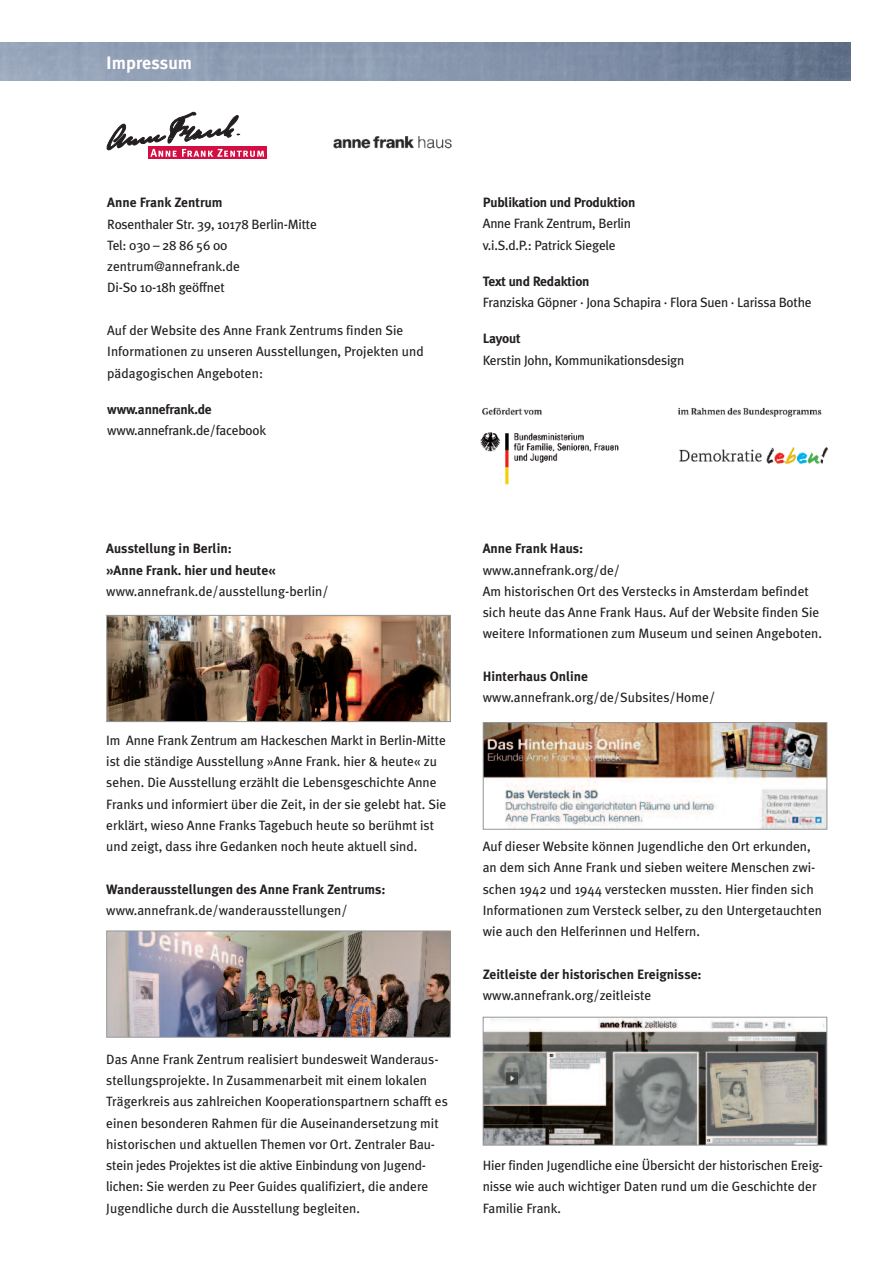
<style>
.page{position:relative;width:893px;height:1263px;background:#fff}
.page>*{position:absolute;margin:0;border:0;box-sizing:border-box;transform-origin:0 0}
.t1{font:700 18px "Meta Plus";color:#fff}
.t2{font:13.5px/21.3px "Meta Plus";color:#231f20}
.t3{font:700 13.5px/21.3px "Meta Plus";color:#231f20}
.t4{font:13.5px/21.3px "Meta Plus";letter-spacing:-.02em;color:#231f20}
.t5{font:700 13.5px "Meta Plus";letter-spacing:-.02em;color:#231f20}
</style>
<div class="page">
<img style="left:0;top:43px;width:850px;height:38px">
<img style="left:108px;top:617px;width:341px;height:103px">
<div style="left:106px;top:615px;width:345px;height:107px;border:1px solid #939598"></div>
<img style="left:485px;top:724px;width:340px;height:104px">
<div style="left:483px;top:722px;width:344px;height:108px;border:1px solid #939598"></div>
<img style="left:485px;top:1019px;width:340px;height:124px">
<div style="left:483px;top:1017px;width:344px;height:128px;border:1px solid #939598"></div>
<img style="left:108px;top:932px;width:341px;height:103px">
<div style="left:106px;top:930px;width:345px;height:107px;border:1px solid #939598"></div>
<div style="left:148px;top:147px;width:119px;height:12px;background:#d20e42"></div>
<svg style="left:107px;top:112px;width:157px;height:45px"></svg>
<img style="left:333px;top:136px;width:119px;height:13px">
<img style="left:480px;top:407px;width:348px;height:78px">
<h1 class="t1" style="left:106px;top:52px;width:87px">Impressum</h1>
<p class="t3" style="left:107px;top:192px;width:117px">Anne Frank Zentrum</p>
<p class="t2" style="left:107px;top:213px;width:211px">Rosenthaler Str. 39, 10178 Berlin-Mitte<br>Tel: 030 – 28 86 56 00 zentrum@annefrank.de<br>Di-So 10-18h geöffnet</p>
<p class="t2" style="left:107px;top:320px;width:318px">Auf der Website des Anne Frank Zentrums finden Sie<br>Informationen zu unseren Ausstellungen, Projekten und pädagogischen Angeboten:</p>
<p class="t5" style="left:107px;top:401px;width:106px">www.annefrank.de</p>
<p class="t4" style="left:107px;top:420px;width:160px">www.annefrank.de/facebook</p>
<p class="t5" style="left:483px;top:194px;width:154px">Publikation und Produktion</p>
<p class="t4" style="left:483px;top:213px;width:150px">Anne Frank Zentrum, Berlin v.i.S.d.P.: Patrick Siegele</p>
<p class="t5" style="left:483px;top:273px;width:108px">Text und Redaktion</p>
<p class="t4" style="left:483px;top:292px;width:330px">Franziska Göpner · Jona Schapira · Flora Suen · Larissa Bothe</p>
<p class="t3" style="left:483px;top:328px;width:39px">Layout</p>
<p class="t4" style="left:483px;top:349px;width:203px">Kerstin John, Kommunikationsdesign</p>
<p class="t3" style="left:106px;top:538px;width:171px">Ausstellung in Berlin:<br>»Anne Frank. hier und heute«</p>
<p class="t2" style="left:106px;top:581px;width:224px">www.annefrank.de/ausstellung-berlin/</p>
<p class="t2" style="left:106px;top:729px;width:342px">Im Anne Frank Zentrum am Hackeschen Markt in Berlin-Mitte ist die ständige Ausstellung »Anne Frank. hier &amp; heute« zu sehen. Die Ausstellung erzählt die Lebensgeschichte Anne Franks und informiert über die Zeit, in der sie gelebt hat. Sie erklärt, wieso Anne Franks Tagebuch heute so berühmt ist und zeigt, dass ihre Gedanken noch heute aktuell sind.</p>
<p class="t3" style="left:106px;top:878px;width:281px">Wanderausstellungen des Anne Frank Zentrums:</p>
<p class="t2" style="left:106px;top:899px;width:243px">www.annefrank.de/wanderausstellungen/</p>
<p class="t2" style="left:106px;top:1048px;width:343px">Das Anne Frank Zentrum realisiert bundesweit Wanderaus&shy;stellungsprojekte. In Zusammenarbeit mit einem lokalen Trägerkreis aus zahlreichen Kooperationspartnern schafft es einen besonderen Rahmen für die Auseinandersetzung mit historischen und aktuellen Themen vor Ort. Zentraler Bau&shy;stein jedes Projektes ist die aktive Einbindung von Jugend&shy;lichen: Sie werden zu Peer Guides qualifiziert, die andere Jugendliche durch die Ausstellung begleiten.</p>
<p class="t3" style="left:483px;top:538px;width:102px">Anne Frank Haus:</p>
<p class="t2" style="left:483px;top:559px;width:341px">www.annefrank.org/de/<br>Am historischen Ort des Verstecks in Amsterdam befindet sich heute das Anne Frank Haus. Auf der Website finden Sie weitere Informationen zum Museum und seinen Angeboten.</p>
<p class="t3" style="left:483px;top:666px;width:107px">Hinterhaus Online</p>
<p class="t2" style="left:483px;top:687px;width:234px">www.annefrank.org/de/Subsites/Home/</p>
<p class="t2" style="left:483px;top:836px;width:341px">Auf dieser Website können Jugendliche den Ort erkunden, an dem sich Anne Frank und sieben weitere Menschen zwi&shy;schen 1942 und 1944 verstecken mussten. Hier finden sich Informationen zum Versteck selber, zu den Untergetauchten wie auch den Helferinnen und Helfern.</p>
<p class="t3" style="left:483px;top:963px;width:220px">Zeitleiste der historischen Ereignisse:</p>
<p class="t2" style="left:483px;top:984px;width:170px">www.annefrank.org/zeitleiste</p>
<p class="t2" style="left:483px;top:1155px;width:342px">Hier finden Jugendliche eine Übersicht der historischen Ereig&shy;nisse wie auch wichtiger Daten rund um die Geschichte der<br>Familie Frank.</p>
</div>
